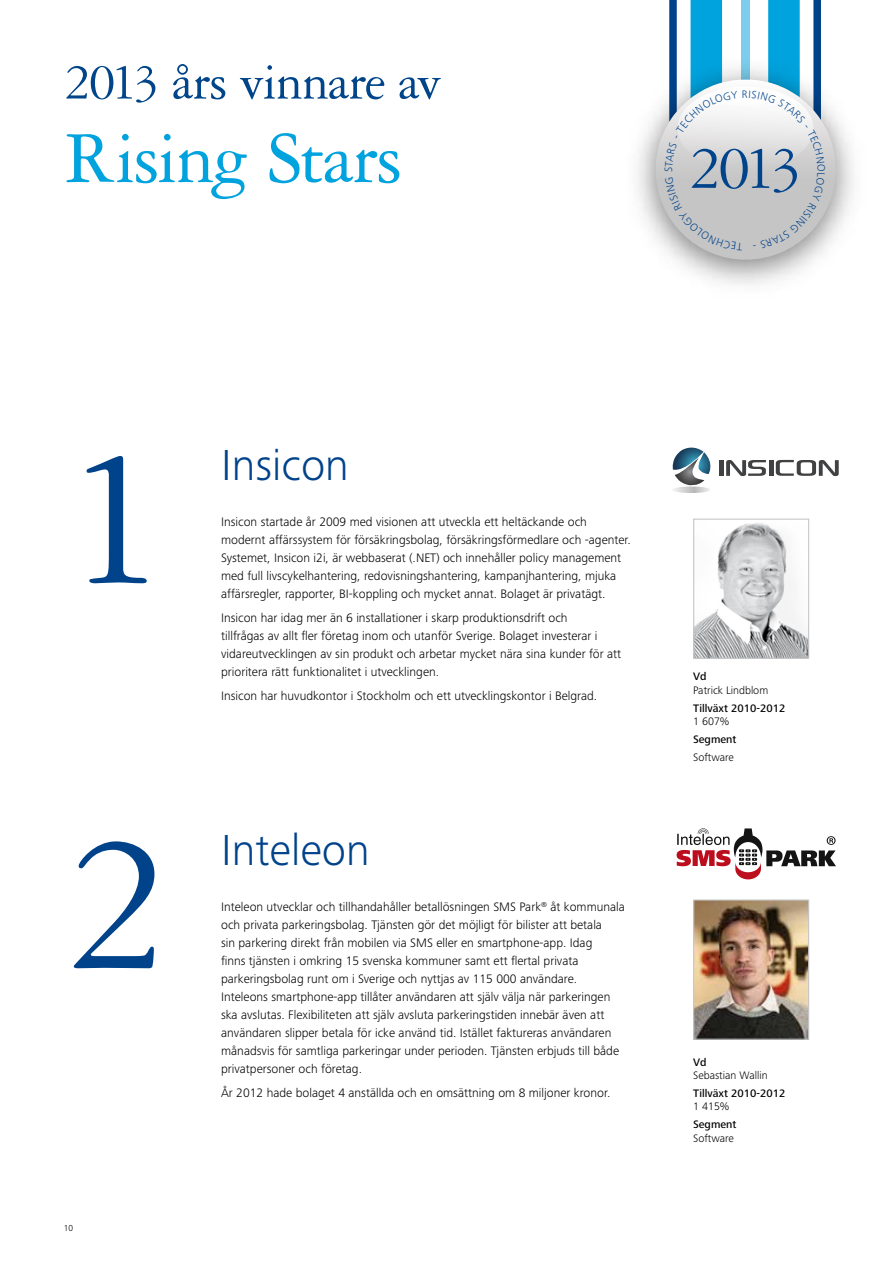
<style>
.page{position:relative;width:893px;height:1263px;background:#fff}
.page>*{position:absolute;margin:0;border:0;box-sizing:border-box;transform-origin:0 0}
.t1{font:210px/385.3px "Garamond 3 LT Std";color:#00438b}
.t2{font:78px "Garamond 3 LT Std";letter-spacing:-.03em;color:#00a3de}
.t3{font:64.8px "Garamond 3 LT Std";color:#00438b}
.t4{font:54px "Garamond 3 LT Std";letter-spacing:-.03em;color:#004489}
.t5{font:300 45px "Frutiger Next Pro";color:#00438b}
.t6{font:300 12.75px/18px "Frutiger Next Pro";color:#000}
.t7{font:300 11.25px "Frutiger Next Pro";color:#000}
.t8{font:500 11.25px "Frutiger Next Pro";color:#000}
.t9{font:300 9px "Frutiger Next Pro";color:#000}
</style>
<div class="page">
<img style="left:695px;top:901px;width:112px;height:137px">
<div style="left:693px;top:899px;width:116px;height:141px;border:1px solid #c6c7c8"></div>
<hr style="left:719px;top:460px;width:4px;height:16px;background:#404142">
<svg style="left:726px;top:460px;width:40px;height:16px"></svg>
<hr style="left:769px;top:460px;width:4px;height:16px;background:#404142">
<svg style="left:776px;top:460px;width:63px;height:16px"></svg>
<svg style="left:672px;top:448px;width:39px;height:45px"></svg>
<img style="left:695px;top:523px;width:112px;height:134px">
<div style="left:693px;top:519px;width:116px;height:140px;border:1px solid #c6c7c8"></div>
<svg style="left:656px;top:79px;width:180px;height:181px;background:#c9c8c8"></svg>
<svg style="left:677px;top:828px;width:159px;height:51px"></svg>
<svg style="left:665px;top:0;width:160px;height:250px"></svg>
<h3 class="t4" style="left:64px;top:53px;width:379px">2013 års vinnare av</h3>
<h2 class="t2" style="left:64px;top:116px;width:340px">Rising Stars</h2>
<h3 class="t3" style="left:689px;top:133px;width:115px">2013</h3>
<h1 class="t1" style="left:64px;top:328px;width:106px">1<br>2</h1>
<p class="t9" style="left:64px;top:1223px;width:11px">10</p>
<h3 class="t5" style="left:221px;top:439px;width:129px">Insicon</h3>
<p class="t6" style="left:221px;top:512px;width:411px">Insicon startade år 2009 med visionen att utveckla ett heltäckande och modernt affärssystem för försäkringsbolag, försäkringsförmedlare och -agenter.<br>Systemet, Insicon i2i, är webbaserat (.NET) och innehåller policy management med full livscykelhantering, redovisningshantering, kampanjhantering, mjuka affärsregler, rapporter, BI-koppling och mycket annat. Bolaget är privatägt.</p>
<p class="t6" style="left:221px;top:609px;width:402px">Insicon har idag mer än 6 installationer i skarp produktionsdrift och<br>tillfrågas av allt fler företag inom och utanför Sverige. Bolaget investerar i vidareutvecklingen av sin produkt och arbetar mycket nära sina kunder för att prioritera rätt funktionalitet i utvecklingen.</p>
<p class="t6" style="left:221px;top:687px;width:378px">Insicon har huvudkontor i Stockholm och ett utvecklingskontor i Belgrad.</p>
<h3 class="t5" style="left:221px;top:825px;width:150px">Inteleon</h3>
<p class="t6" style="left:221px;top:897px;width:405px">Inteleon utvecklar och tillhandahåller betallösningen SMS Park<sup>®</sup> åt kommunala och privata parkeringsbolag. Tjänsten gör det möjligt för bilister att betala<br>sin parkering direkt från mobilen via SMS eller en smartphone-app. Idag<br>finns tjänsten i omkring 15 svenska kommuner samt ett flertal privata parkeringsbolag runt om i Sverige och nyttjas av 115 000 användare.<br>Inteleons smartphone-app tillåter användaren att själv välja när parkeringen ska avslutas. Flexibiliteten att själv avsluta parkeringstiden innebär även att användaren slipper betala för icke använd tid. Istället faktureras användaren månadsvis för samtliga parkeringar under perioden. Tjänsten erbjuds till både privatpersoner och företag.</p>
<p class="t6" style="left:221px;top:1084px;width:391px">År 2012 hade bolaget 4 anställda och en omsättning om 8 miljoner kronor.</p>
<p class="t8" style="left:693px;top:670px;width:15px">Vd</p>
<p class="t7" style="left:693px;top:684px;width:77px">Patrick Lindblom</p>
<p class="t8" style="left:693px;top:701px;width:94px">Tillväxt 2010-2012</p>
<p class="t7" style="left:693px;top:715px;width:38px">1 607%</p>
<p class="t8" style="left:693px;top:733px;width:45px">Segment</p>
<p class="t7" style="left:693px;top:750px;width:42px">Software</p>
<p class="t8" style="left:693px;top:1055px;width:15px">Vd</p>
<p class="t7" style="left:693px;top:1069px;width:76px">Sebastian Wallin</p>
<p class="t8" style="left:693px;top:1087px;width:94px">Tillväxt 2010-2012</p>
<p class="t7" style="left:693px;top:1100px;width:38px">1 415%</p>
<p class="t8" style="left:693px;top:1118px;width:45px">Segment</p>
<p class="t7" style="left:693px;top:1131px;width:42px">Software</p>
</div>
